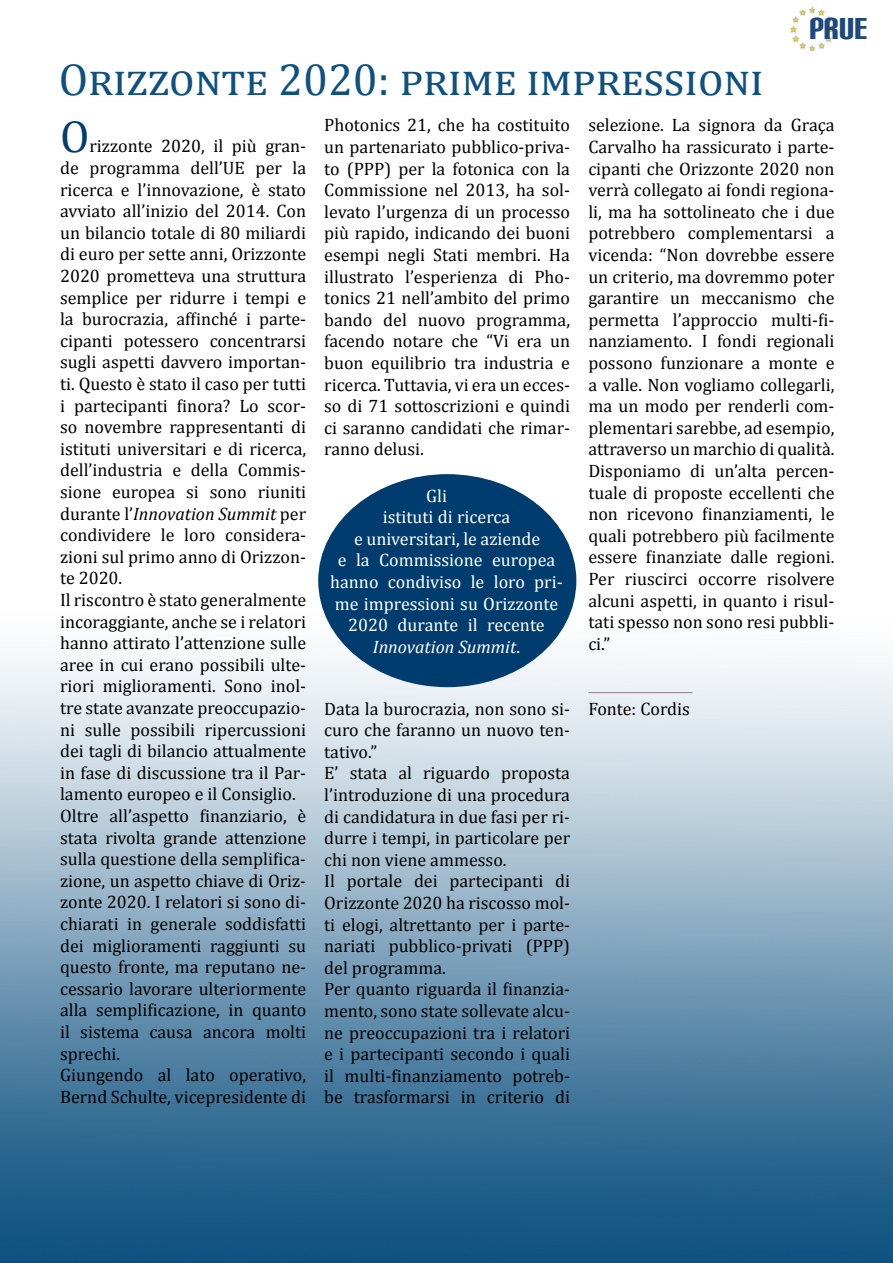
<style>
.page{position:relative;width:893px;height:1263px;background:#fff}
.page>*{position:absolute;margin:0;border:0;box-sizing:border-box;transform-origin:0 0}
.t1{font:45px "Cambria";color:#0e5080}
.t2{font:45px "Cambria";color:#003d6e}
.t3{font:36.3px "Carbon Block";color:#1f497d}
.t4{font:18px/21.6px "Cambria";color:#000}
.t5{font:18px "Cambria";color:#fff}
.t6{font:italic 18px "Cambria";color:#fff}
.s1{font-style:italic}
.s2{font-style:normal}
</style>
<div class="page">
<img style="left:0;top:6px;width:893px;height:1257px">
<hr style="left:588px;top:692px;width:104px;height:1px;background:#917d80">
<div style="left:324px;top:480px;width:246px;height:201px;background:#003d6e;border-radius:50%"></div>
<div style="left:318px;top:474px;width:258px;height:213px;border:12px solid #003d6e;border-radius:50%"></div>
<img style="left:791px;top:7px;width:50px;height:43px">
<h1 class="t1" style="left:59px;top:53px;width:706px">Orizzonte 2020: prime impressioni</h1>
<h2 class="t3" style="left:809px;top:11px;width:59px">PRUE</h2>
<h1 class="t2" style="left:60px;top:110px;width:31px">O</h1>
<p class="t4" style="left:60px;top:135px;width:248px;text-indent:29px">rizzonte 2020, il più gran&shy;de programma dell’UE per la ricerca e l’innovazione, è stato avviato all’inizio del 2014. Con un bilancio totale di 80 miliardi di euro per sette anni, Orizzonte<br>2020 prometteva una struttura semplice per ridurre i tempi e la burocrazia, affinché i parte&shy;cipanti potessero concentrarsi sugli aspetti davvero importan&shy;ti. Questo è stato il caso per tutti i partecipanti finora? Lo scor&shy;so novembre rappresentanti di istituti universitari e di ricerca, dell’industria e della Commis&shy;sione europea si sono riuniti durante l’<span class="s1">Innovation Summit</span> per condividere le loro considera&shy;zioni sul primo anno di Orizzon&shy;te 2020.<br>Il riscontro è stato generalmente incoraggiante, anche se i relatori hanno attirato l’attenzione sulle aree in cui erano possibili ulte&shy;riori miglioramenti. Sono inol&shy;tre state avanzate preoccupazio&shy;ni sulle possibili ripercussioni dei tagli di bilancio attualmente in fase di discussione tra il Par&shy;lamento europeo e il Consiglio.<br>Oltre all’aspetto finanziario, è stata rivolta grande attenzione sulla questione della semplifica&shy;zione, un aspetto chiave di Oriz&shy;zonte 2020. I relatori si sono di&shy;chiarati in generale soddisfatti dei miglioramenti raggiunti su questo fronte, ma reputano ne&shy;cessario lavorare ulteriormente alla semplificazione, in quanto il sistema causa ancora molti sprechi.<br>Giungendo al lato operativo,<br>Bernd Schulte, vicepresidente di</p>
<p class="t4" style="left:324px;top:114px;width:247px;text-align:justify">Photonics 21, che ha costituito un partenariato pubblico-priva&shy;to (PPP) per la fotonica con la Commissione nel 2013, ha sol&shy;levato l’urgenza di un processo più rapido, indicando dei buoni esempi negli Stati membri. Ha illustrato l’esperienza di Pho&shy;tonics 21 nell’ambito del primo bando del nuovo programma, facendo notare che “Vi era un buon equilibrio tra industria e ricerca. Tuttavia, vi era un ecces&shy;so di 71 sottoscrizioni e quindi ci saranno candidati che rimar&shy;ranno delusi.</p>
<p class="t5" style="left:426px;top:485px;width:22px">Gli</p>
<p class="t5" style="left:383px;top:506px;width:129px">istituti di ricerca</p>
<p class="t5" style="left:354px;top:528px;width:188px">e universitari, le aziende</p>
<p class="t5" style="left:338px;top:550px;width:219px">e la Commissione europea</p>
<p class="t5" style="left:330px;top:571px;width:234px">hanno condiviso le loro pri-</p>
<p class="t5" style="left:335px;top:593px;width:225px">me impressioni su Orizzonte</p>
<p class="t5" style="left:348px;top:614px;width:198px">2020 durante il recente</p>
<p class="t6" style="left:373px;top:634px;width:149px">Innovation Summit<span class="s2">.</span></p>
<p class="t4" style="left:324px;top:698px;width:247px">Data la burocrazia, non sono si&shy;curo che faranno un nuovo ten&shy;tativo.”<br>E’ stata al riguardo proposta l’introduzione di una procedura di candidatura in due fasi per ri&shy;durre i tempi, in particolare per chi non viene ammesso.<br>Il portale dei partecipanti di<br>Orizzonte 2020 ha riscosso mol&shy;ti elogi, altrettanto per i parte&shy;nariati pubblico-privati (PPP) del programma.<br>Per quanto riguarda il finanzia&shy;mento, sono state sollevate alcu&shy;ne preoccupazioni tra i relatori e i partecipanti secondo i quali il multi-finanziamento potreb&shy;be trasformarsi in criterio di</p>
<p class="t4" style="left:588px;top:114px;width:248px;text-align:justify">selezione. La signora da Graça Carvalho ha rassicurato i parte&shy;cipanti che Orizzonte 2020 non verrà collegato ai fondi regiona&shy;li, ma ha sottolineato che i due potrebbero complementarsi a vicenda: “Non dovrebbe essere un criterio, ma dovremmo poter garantire un meccanismo che permetta l’approccio multi-fi&shy;nanziamento. I fondi regionali possono funzionare a monte e a valle. Non vogliamo collegarli, ma un modo per renderli com&shy;plementari sarebbe, ad esempio, attraverso un marchio di qualità.<br>Disponiamo di un’alta percen&shy;tuale di proposte eccellenti che non ricevono finanziamenti, le quali potrebbero più facilmente essere finanziate dalle regioni.<br>Per riuscirci occorre risolvere alcuni aspetti, in quanto i risul&shy;tati spesso non sono resi pubbli&shy;ci.”</p>
<p class="t4" style="left:588px;top:698px;width:103px">Fonte: Cordis</p>
</div>
